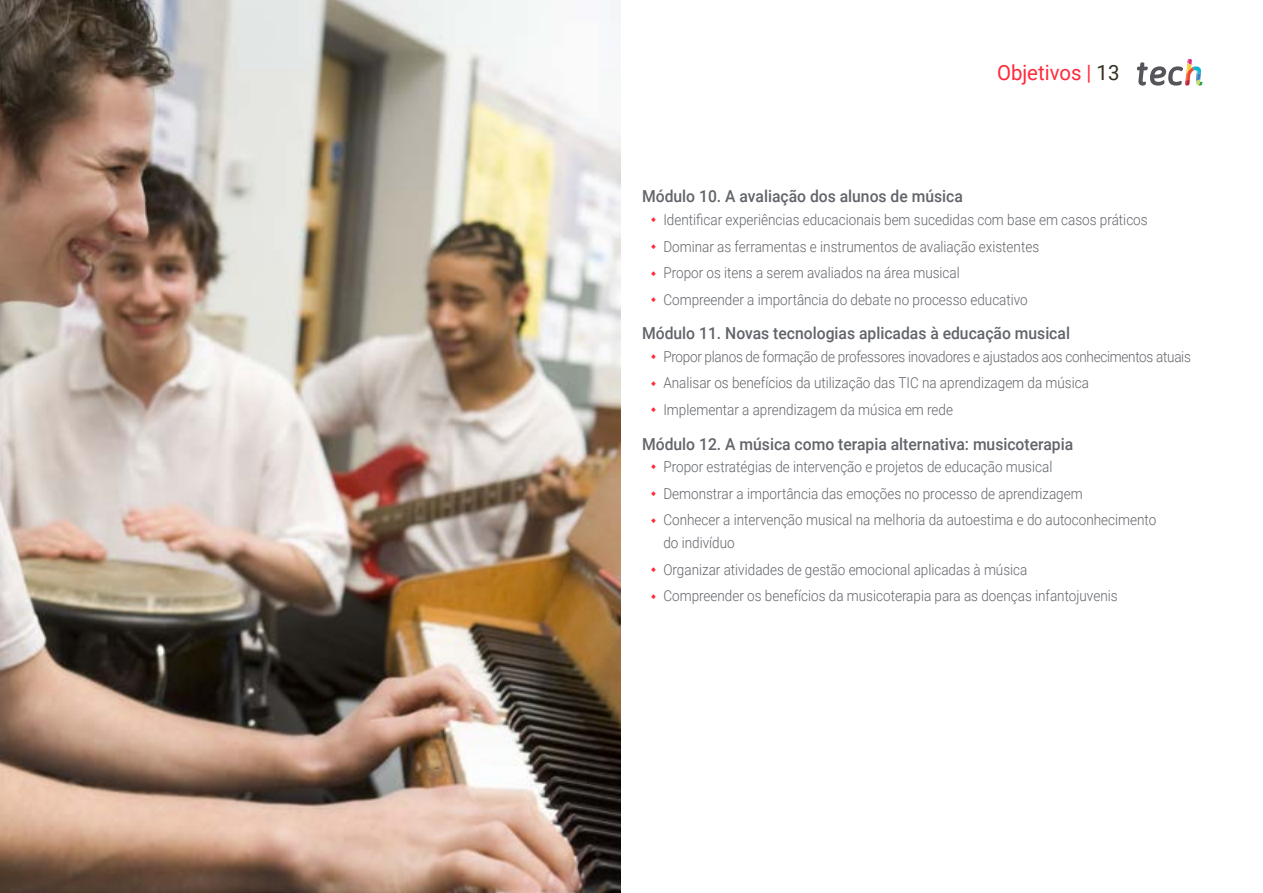
<style>
.page{position:relative;width:1263px;height:893px;background:#fff}
.page>*{position:absolute;margin:0;border:0;box-sizing:border-box;transform-origin:0 0}
.t1{font:21px "Roboto";color:#ff293a}
.t2{font:500 16.5px "Roboto";color:#61646a;scale:.95 1}
.t3{font:300 15px/26.7px "Roboto";color:#61646a;scale:.9 1}
.s1{color:#312e20}
</style>
<div class="page">
<svg style="left:1137px;top:59px;width:65px;height:27px"></svg>
<img style="left:0;top:0;width:621px;height:893px">
<h1 class="t1" style="left:997px;top:57px;width:124px">Objetivos | <span class="s1">13</span></h1>
<p class="t2" style="left:642px;top:185px;width:339px">Módulo 10. A avaliação dos alunos de música</p>
<p class="t3" style="left:663px;top:206px;width:540px">Identificar experiências educacionais bem sucedidas com base em casos práticos Dominar as ferramentas e instrumentos de avaliação existentes<br>Propor os itens a serem avaliados na área musical<br>Compreender a importância do debate no processo educativo</p>
<p class="t2" style="left:642px;top:322px;width:452px">Módulo 11. Novas tecnologias aplicadas à educação musical</p>
<p class="t3" style="left:663px;top:342px;width:588px">Propor planos de formação de professores inovadores e ajustados aos conhecimentos atuais<br>Analisar os benefícios da utilização das TIC na aprendizagem da música<br>Implementar a aprendizagem da música em rede</p>
<p class="t2" style="left:642px;top:432px;width:455px">Módulo 12. A música como terapia alternativa: musicoterapia</p>
<p class="t3" style="left:663px;top:453px;width:549px">Propor estratégias de intervenção e projetos de educação musical<br>Demonstrar a importância das emoções no processo de aprendizagem<br>Conhecer a intervenção musical na melhoria da autoestima e do autoconhecimento</p>
<p class="t3" style="left:663px;top:529px;width:506px">do indivíduo<br>Organizar atividades de gestão emocional aplicadas à música<br>Compreender os benefícios da musicoterapia para as doenças infantojuvenis</p>
</div>
